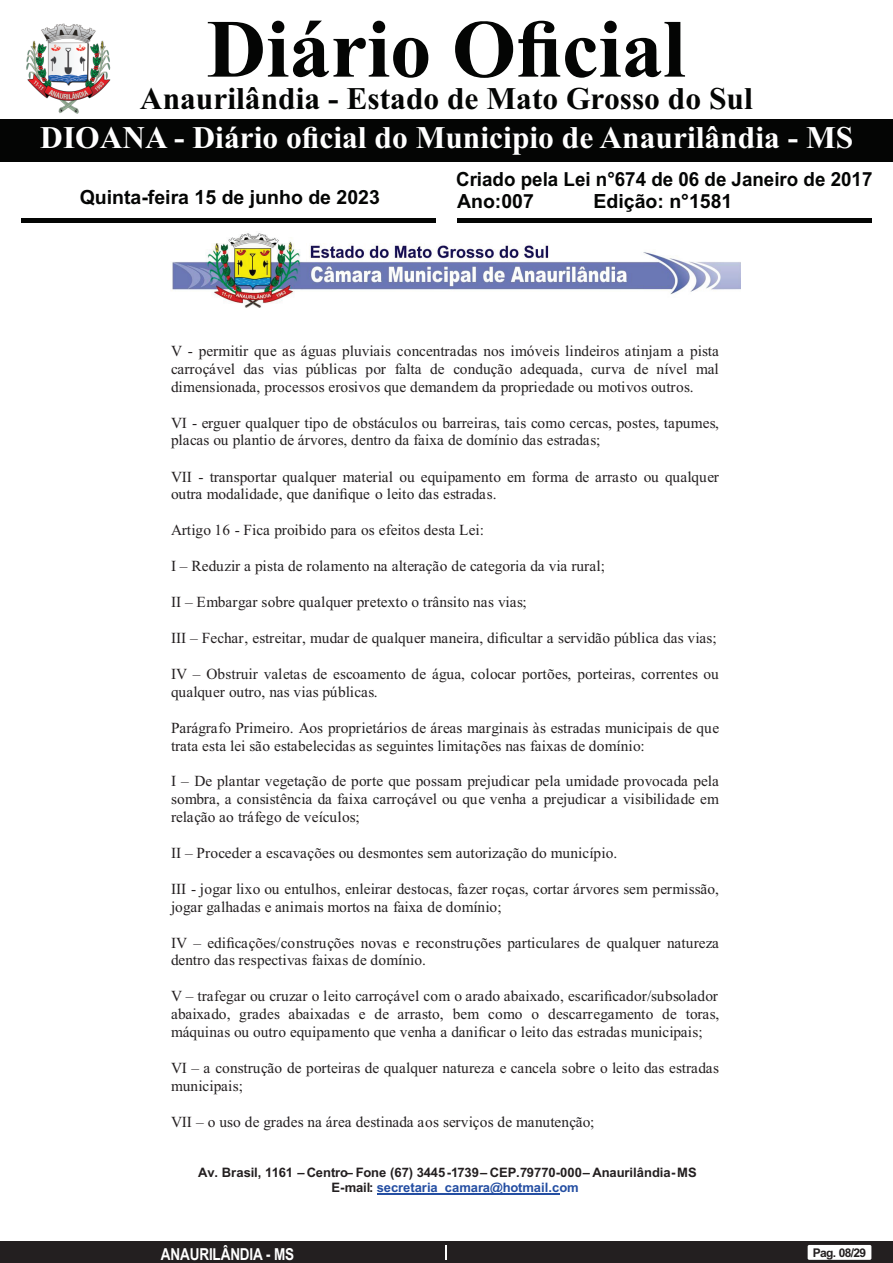
<style>
.page{position:relative;width:893px;height:1263px;background:#fff}
.page>*{position:absolute;margin:0;border:0;box-sizing:border-box;transform-origin:0 0}
.t1{font:700 82.5px "Times New Roman";color:#040504}
.t2{font:700 31.5px "Times New Roman";color:#fff}
.t3{font:700 31.5px "Times New Roman";color:#040504}
.t4{font:700 19.5px/21.8px "Arial";color:#040504;scale:.96 1}
.t5{font:700 19.5px "Arial";color:#040504}
.t6{font:700 16.5px "Arial Narrow";letter-spacing:-.01em;color:#fff}
.t7{font:15.3px/17.9px "Times New Roman";color:#231f20}
.t8{font:700 13.05px/14.9px "Arial";color:#231f20}
.t9{font:700 12px "Arial";letter-spacing:-.055em;color:#231f20}
.s1{color:#244ea2}
</style>
<div class="page">
<img style="left:172px;top:233px;width:569px;height:74px">
<hr style="left:377px;top:1193px;width:182px;height:1px;background:#244ea2">
<div style="left:0;top:1242px;width:893px;height:21px;background:#231f20"></div>
<svg style="left:446px;top:1245px;width:1px;height:15px"></svg>
<div style="left:808px;top:1245px;width:63px;height:15px;background:#fff;border-radius:2px"></div>
<div style="left:0;top:119px;width:893px;height:42px;background:#040504"></div>
<hr style="left:21px;top:218px;width:415px;height:4px;background:#040504">
<hr style="left:457px;top:218px;width:415px;height:4px;background:#040504">
<img style="left:26px;top:23px;width:85px;height:91px">
<h1 class="t1" style="left:207px;top:21px;width:480px">Diário Oficial</h1>
<h2 class="t3" style="left:140px;top:88px;width:614px">Anaurilândia - Estado de Mato Grosso do Sul</h2>
<h2 class="t2" style="left:40px;top:126px;width:814px">DIOANA - Diário oficial do Municipio de Anaurilândia - MS</h2>
<p class="t5" style="left:80px;top:190px;width:302px">Quinta-feira 15 de junho de 2023</p>
<p class="t4" style="left:456px;top:170px;width:435px">Criado pela Lei n°674 de 06 de Janeiro de 2017<br>Ano:007</p>
<p class="t5" style="left:593px;top:193px;width:140px">Edição: n°1581</p>
<p class="t7" style="left:171px;top:344px;width:549px;text-align:justify">V - permitir que as águas pluviais concentradas nos imóveis lindeiros atinjam a pista carroçável das vias públicas por falta de condução adequada, curva de nível mal dimensionada, processos erosivos que demandem da propriedade ou motivos outros.</p>
<p class="t7" style="left:171px;top:415px;width:550px">VI - erguer qualquer tipo de obstáculos ou barreiras, tais como cercas, postes, tapumes, placas ou plantio de árvores, dentro da faixa de domínio das estradas;</p>
<p class="t7" style="left:171px;top:469px;width:549px">VII - transportar qualquer material ou equipamento em forma de arrasto ou qualquer outra modalidade, que danifique o leito das estradas.</p>
<p class="t7" style="left:171px;top:523px;width:315px">Artigo 16 - Fica proibido para os efeitos desta Lei:</p>
<p class="t7" style="left:171px;top:558px;width:436px">I – Reduzir a pista de rolamento na alteração de categoria da via rural;</p>
<p class="t7" style="left:171px;top:595px;width:357px">II – Embargar sobre qualquer pretexto o trânsito nas vias;</p>
<p class="t7" style="left:171px;top:630px;width:547px">III – Fechar, estreitar, mudar de qualquer maneira, dificultar a servidão pública das vias;</p>
<p class="t7" style="left:171px;top:666px;width:549px">IV – Obstruir valetas de escoamento de água, colocar portões, porteiras, correntes ou qualquer outro, nas vias públicas.</p>
<p class="t7" style="left:171px;top:720px;width:550px">Parágrafo Primeiro. Aos proprietários de áreas marginais às estradas municipais de que trata esta lei são estabelecidas as seguintes limitações nas faixas de domínio:</p>
<p class="t7" style="left:171px;top:774px;width:549px;text-align:justify">I – De plantar vegetação de porte que possam prejudicar pela umidade provocada pela sombra, a consistência da faixa carroçável ou que venha a prejudicar a visibilidade em relação ao tráfego de veículos;</p>
<p class="t7" style="left:171px;top:845px;width:448px">II – Proceder a escavações ou desmontes sem autorização do município.</p>
<p class="t7" style="left:171px;top:881px;width:549px">III - jogar lixo ou entulhos, enleirar destocas, fazer roças, cortar árvores sem permissão, jogar galhadas e animais mortos na faixa de domínio;</p>
<p class="t7" style="left:171px;top:935px;width:549px">IV – edificações/construções novas e reconstruções particulares de qualquer natureza dentro das respectivas faixas de domínio.</p>
<p class="t7" style="left:171px;top:989px;width:550px;text-align:justify">V – trafegar ou cruzar o leito carroçável com o arado abaixado, escarificador/subsolador abaixado, grades abaixadas e de arrasto, bem como o descarregamento de toras, máquinas ou outro equipamento que venha a danificar o leito das estradas municipais;</p>
<p class="t7" style="left:171px;top:1060px;width:550px">VI – a construção de porteiras de qualquer natureza e cancela sobre o leito das estradas municipais;</p>
<p class="t7" style="left:171px;top:1114px;width:425px">VII – o uso de grades na área destinada aos serviços de manutenção;</p>
<p class="t8" style="left:332px;top:1166px;width:367px;text-indent:-133px">Av. Brasil, 1161 – Centro– Fone (67) 3445-1739– CEP.79770-000– Anaurilândia-MS<br>E-mail: <span class="s1">secretaria_camara@hotmail.com</span></p>
<p class="t6" style="left:161px;top:1248px;width:135px">ANAURILÂNDIA - MS</p>
<p class="t9" style="left:813px;top:1248px;width:55px">Pag. 08/29</p>
</div>
